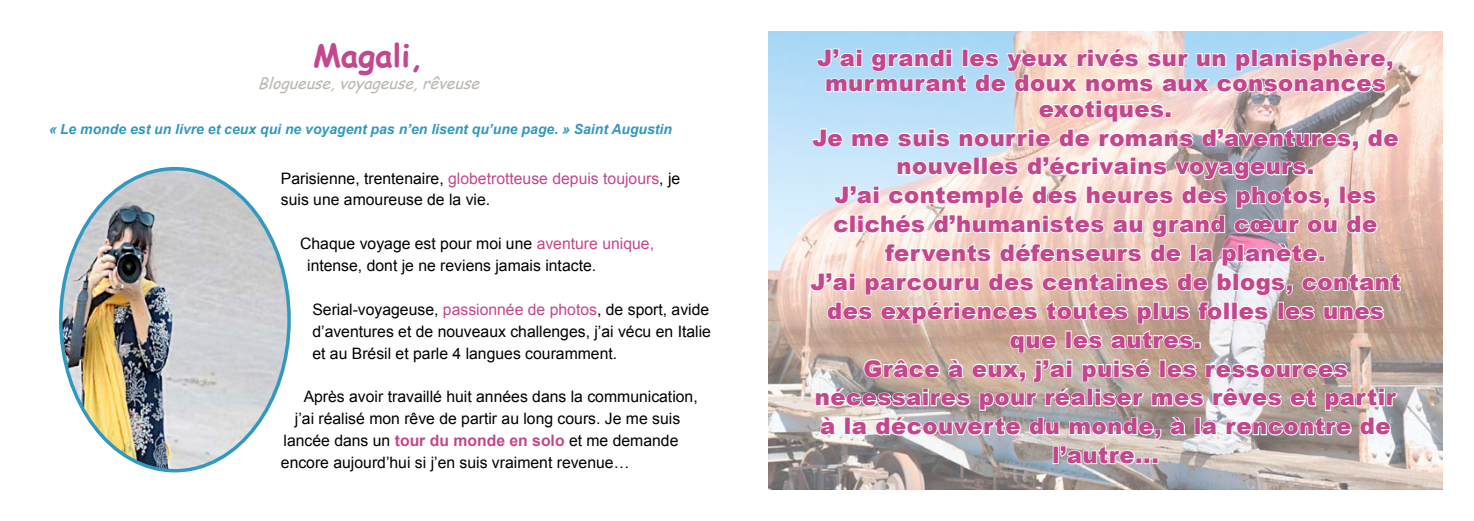
<style>
.page{position:relative;width:1474px;height:521px;background:#fff}
.page>*{position:absolute;margin:0;border:0;box-sizing:border-box;transform-origin:0 0}
.t1{font:700 31.5px "Comic Sans MS";color:#c4468c}
.t2{font:900 22.75px/28.9px "Arial";letter-spacing:.02em;color:#c4468c;text-align:center}
.t3{font:15.75px/21.9px "Arial";color:#000}
.t4{font:italic 15.75px "Comic Sans MS";color:#bcb8b0}
.t5{font:italic 700 14px "Arial";color:#3198bf}
.s1{color:#c4468c}
.s2{font-weight:700;color:#c4468c}
</style>
<div class="page">
<img style="left:768px;top:32px;width:674px;height:457px">
<svg style="left:809px;top:48px;width:592px;height:418px"></svg>
<div style="left:1135px;top:458px;width:7px;height:6px;border:2px solid #fff"></div>
<div style="left:1143px;top:458px;width:7px;height:6px;border:2px solid #fff"></div>
<div style="left:1151px;top:458px;width:7px;height:6px;border:2px solid #fff"></div>
<img style="left:61px;top:169px;width:228px;height:302px">
<h1 class="t1" style="left:313px;top:33px;width:112px">Magali,</h1>
<p class="t4" style="left:258px;top:72px;width:228px">Blogueuse,voyageuse,rêveuse</p>
<p class="t5" style="left:48px;top:121px;width:625px">« Le monde est un livre et ceux qui ne voyagent pas n’en lisent qu’une page. » Saint Augustin</p>
<p class="t3" style="left:281px;top:167px;width:401px">Parisienne, trentenaire, <span class="s1">globetrotteuse depuis toujours</span>, je suis une amoureuse de la vie.</p>
<p class="t3" style="left:307px;top:233px;width:348px;text-indent:-7px">Chaque voyage est pour moi une <span class="s1">aventure unique, </span>intense, dont je ne reviens jamais intacte.</p>
<p class="t3" style="left:312px;top:298px;width:400px;text-align:justify">Serial-voyageuse, <span class="s1">passionnée de photos</span>, de sport, avide d’aventures et de nouveaux challenges, j’ai vécu en Italie et au Brésil et parle 4 langues couramment.</p>
<p class="t3" style="left:304px;top:386px;width:395px">Après avoir travaillé huit années dans la communication,</p>
<p class="t3" style="left:295px;top:408px;width:387px">j’ai réalisé mon rêve de partir au long cours. Je me suis</p>
<p class="t3" style="left:283px;top:430px;width:396px">lancée dans un <span class="s2">tour du monde en solo</span> et me demande</p>
<p class="t3" style="left:281px;top:452px;width:350px">encore aujourd’hui si j’en suis vraiment revenue…</p>
<h2 class="t2" style="left:817px;top:44px;width:578px;line-height:25.4px">J’ai grandi les yeux rivés sur un planisphère, murmurant de doux noms aux consonances exotiques.</h2>
<p class="t2" style="left:810px;top:122px;width:591px">Je me suis nourrie de romans d’aventures, de nouvelles d’écrivains voyageurs.<br>J’ai contemplé des heures des photos, les clichés d’humanistes au grand cœur ou de fervents défenseurs de la planète.<br>J’ai parcouru des centaines de blogs, contant des expériences toutes plus folles les unes que les autres.<br>Grâce à eux, j’ai puisé les ressources nécessaires pour réaliser mes rêves et partir à la découverte du monde, à la rencontre de l’autre...</p>
</div>
